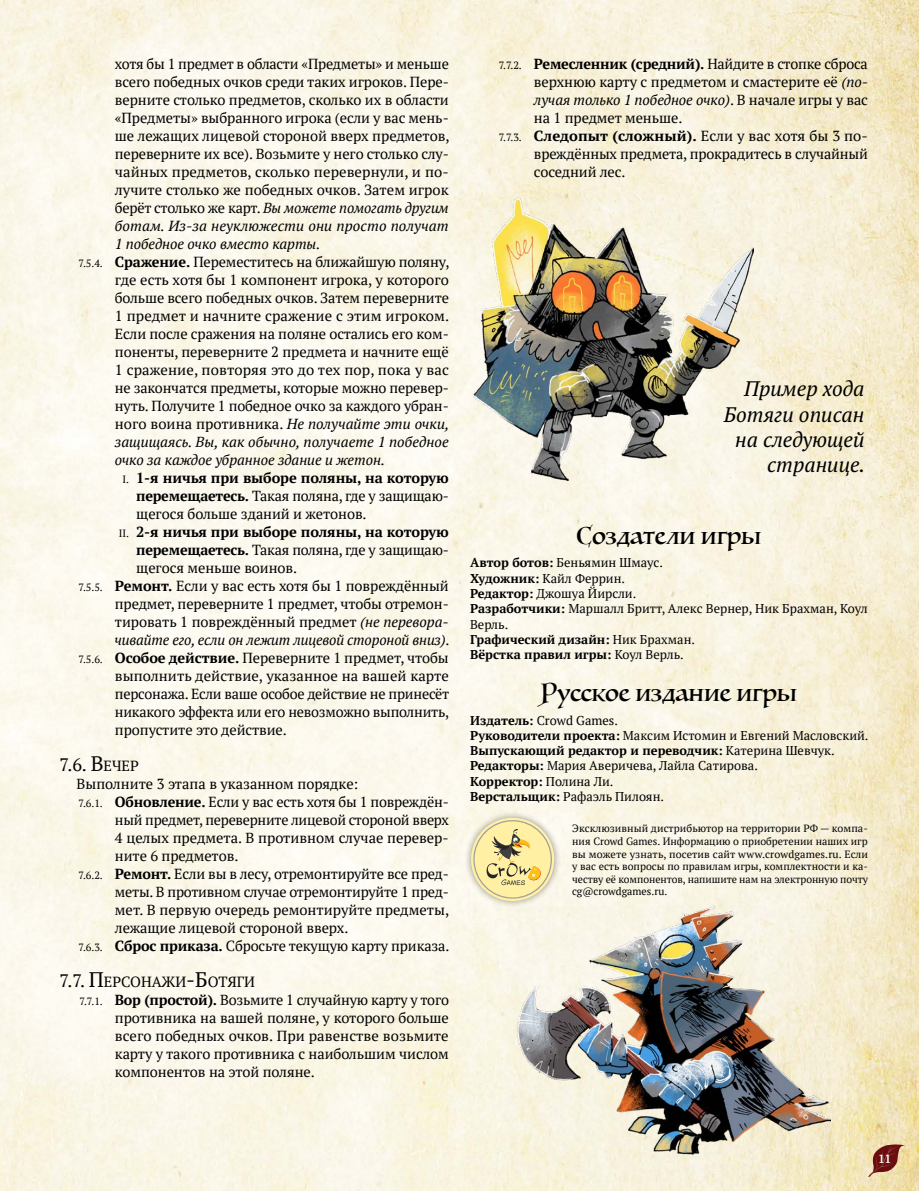
<style>
.page{position:relative;width:919px;height:1191px;background:#fff}
.page>*{position:absolute;margin:0;border:0;box-sizing:border-box;transform-origin:0 0}
.t1{font:24px "Luminari";color:#000}
.t2{font:italic 21px/25.2px "PT Serif Pro";color:#000;text-align:right}
.t3{font:18px "PT Serif";color:#000}
.t4{font:16.5px "Baskerville Ten Pro";color:#fff}
.t5{font:14.7px "PT Serif";color:#000}
.t6{font:14.55px/18px "PT Serif";letter-spacing:-.005em;color:#000;text-align:justify}
.t7{font:italic 14.55px "PT Serif";letter-spacing:-.005em;color:#000}
.t8{font:700 14.55px "PT Serif";letter-spacing:-.005em;color:#000}
.t9{font:12.75px/15.3px "PT Serif";color:#000}
.t10{font:10.5px/12.6px "PT Serif";letter-spacing:-.005em;color:#000;text-align:justify}
.s1{font-style:normal}
.s2{font-size:10.5px}
.s3{font-weight:700}
.s4{font-style:italic}
.s5{font-weight:400;font-size:10.5px}
.s6{font-size:21px}
.s7{font-size:14.7px}
.s8{font-size:18px}
.s9{font-weight:400}
</style>
<div class="page">
<img style="left:0;top:0;width:918px;height:1191px">
<svg style="left:867px;top:1144px;width:38px;height:33px"></svg>
<img style="left:473px;top:193px;width:280px;height:288px">
<div style="left:464px;top:810px;width:97px;height:98px;background:#000;opacity:.5"></div>
<svg style="left:471px;top:817px;width:83px;height:84px;background:#e7daa3"></svg>
<img style="left:508px;top:906px;width:322px;height:275px">
<p class="t6" style="left:115px;top:55px;width:335px">хотя бы 1 предмет в области «Предметы» и меньше</p>
<p class="t6" style="left:115px;top:73px;width:335px">всего победных очков среди таких игроков. Пере-</p>
<p class="t6" style="left:115px;top:91px;width:335px">верните столько предметов, сколько их в области</p>
<p class="t6" style="left:115px;top:109px;width:335px">«Предметы» выбранного игрока (если у вас мень-</p>
<p class="t6" style="left:115px;top:127px;width:336px">ше лежащих лицевой стороной вверх предметов,</p>
<p class="t6" style="left:115px;top:145px;width:335px">переверните их все). Возьмите у него столько слу-</p>
<p class="t6" style="left:115px;top:163px;width:335px">чайных предметов, сколько перевернули, и по-</p>
<p class="t6" style="left:115px;top:181px;width:335px">лучите столько же победных очков. Затем игрок</p>
<p class="t7" style="left:115px;top:199px;width:335px"><span class="s1">берёт столько же карт.</span> Вы можете помогать другим</p>
<p class="t7" style="left:115px;top:217px;width:335px">ботам. Из-за неуклюжести они просто получат</p>
<p class="t7" style="left:115px;top:235px;width:207px">1 победное очко вместо карты.</p>
<p class="t6" style="left:79px;top:253px;width:372px"><span class="s2">7.5.4.</span> <span class="s3">Сражение.</span> Переместитесь на ближайшую поляну,</p>
<p class="t6" style="left:115px;top:271px;width:335px">где есть хотя бы 1 компонент игрока, у которого</p>
<p class="t6" style="left:115px;top:289px;width:335px">больше всего победных очков. Затем переверните</p>
<p class="t6" style="left:115px;top:307px;width:336px">1 предмет и начните сражение с этим игроком.</p>
<p class="t6" style="left:115px;top:325px;width:335px">Если после сражения на поляне остались его ком-</p>
<p class="t6" style="left:115px;top:343px;width:335px">поненты, переверните 2 предмета и начните ещё</p>
<p class="t6" style="left:115px;top:361px;width:335px">1 сражение, повторяя это до тех пор, пока у вас</p>
<p class="t6" style="left:115px;top:379px;width:335px">не закончатся предметы, которые можно перевер-</p>
<p class="t6" style="left:115px;top:397px;width:335px">нуть. Получите 1 победное очко за каждого убран-</p>
<p class="t6" style="left:115px;top:415px;width:336px">ного воина противника. <span class="s4">Не получайте эти очки,</span></p>
<p class="t7" style="left:115px;top:433px;width:335px">защищаясь. Вы, как обычно, получаете 1 победное</p>
<p class="t7" style="left:115px;top:451px;width:271px">очко за каждое убранное здание и жетон.</p>
<p class="t8" style="left:122px;top:468px;width:328px"><span class="s5">I.</span> 1‑я ничья при выборе поляны, на которую</p>
<p class="t6" style="left:136px;top:487px;width:314px"><span class="s3">перемещаетесь.</span> Такая поляна, где у защищаю-</p>
<p class="t6" style="left:136px;top:505px;width:232px">щегося больше зданий и жетонов.</p>
<p class="t8" style="left:119px;top:522px;width:331px"><span class="s5">II.</span> 2‑я ничья при выборе поляны, на которую</p>
<p class="t6" style="left:136px;top:541px;width:314px"><span class="s3">перемещаетесь.</span> Такая поляна, где у защищаю-</p>
<p class="t6" style="left:136px;top:559px;width:163px">щегося меньше воинов.</p>
<p class="t6" style="left:79px;top:577px;width:371px"><span class="s2">7.5.5.</span> <span class="s3">Ремонт.</span> Если у вас есть хотя бы 1 повреждённый</p>
<p class="t6" style="left:115px;top:595px;width:335px">предмет, переверните 1 предмет, чтобы отремон-</p>
<p class="t6" style="left:115px;top:613px;width:335px">тировать 1 повреждённый предмет <span class="s4">(не перевора-</span></p>
<p class="t7" style="left:115px;top:631px;width:336px">чивайте его, если он лежит лицевой стороной вниз)<span class="s1">.</span></p>
<p class="t6" style="left:79px;top:649px;width:371px"><span class="s2">7.5.6.</span> <span class="s3">Особое действие.</span> Переверните 1 предмет, чтобы</p>
<p class="t6" style="left:115px;top:667px;width:335px">выполнить действие, указанное на вашей карте</p>
<p class="t6" style="left:115px;top:685px;width:336px">персонажа. Если ваше особое действие не принесёт</p>
<p class="t6" style="left:115px;top:703px;width:336px">никакого эффекта или его невозможно выполнить,</p>
<p class="t6" style="left:115px;top:721px;width:173px">пропустите это действие.</p>
<p class="t3" style="left:60px;top:753px;width:80px">7.6. <span class="s6">В</span><span class="s7">ечер</span></p>
<p class="t6" style="left:77px;top:775px;width:283px">Выполните 3 этапа в указанном порядке:</p>
<p class="t6" style="left:79px;top:793px;width:372px"><span class="s2">7.6.1.</span> <span class="s3">Обновление.</span> Если у вас есть хотя бы 1 повреждён-</p>
<p class="t6" style="left:115px;top:811px;width:335px">ный предмет, переверните лицевой стороной вверх</p>
<p class="t6" style="left:115px;top:829px;width:335px">4 целых предмета. В противном случае перевер-</p>
<p class="t6" style="left:115px;top:847px;width:125px">ните 6 предметов.</p>
<p class="t6" style="left:79px;top:865px;width:372px"><span class="s2">7.6.2.</span> <span class="s3">Ремонт.</span> Если вы в лесу, отремонтируйте все пред-</p>
<p class="t6" style="left:115px;top:883px;width:335px">меты. В противном случае отремонтируйте 1 пред-</p>
<p class="t6" style="left:115px;top:901px;width:336px">мет. В первую очередь ремонтируйте предметы,</p>
<p class="t6" style="left:115px;top:919px;width:235px">лежащие лицевой стороной вверх.</p>
<p class="t6" style="left:79px;top:937px;width:372px"><span class="s2">7.6.3.</span> <span class="s3">Сброс приказа.</span> Сбросьте текущую карту приказа.</p>
<p class="t5" style="left:60px;top:972px;width:197px"><span class="s8">7.7.</span> <span class="s6">П</span>ерсонажи<span class="s6">--Б</span> отяги</p>
<p class="t6" style="left:115px;top:991px;width:335px;text-indent:-35px"><span class="s2">7.7.1.</span> <span class="s3">Вор (простой).</span> Возьмите 1 случайную карту у того противника на вашей поляне, у которого больше всего победных очков. При равенстве возьмите карту у такого противника с наибольшим числом компонентов на этой поляне.</p>
<p class="t8" style="left:498px;top:54px;width:370px"><span class="s5">7.7.2.</span> Ремесленник (средний). <span class="s9">Найдите в стопке сброса</span></p>
<p class="t6" style="left:534px;top:73px;width:335px">верхнюю карту с предметом и смастерите её <span class="s4">(по-</span></p>
<p class="t7" style="left:534px;top:91px;width:335px">лучая только 1 победное очко)<span class="s1">. В начале игры у вас</span></p>
<p class="t6" style="left:534px;top:109px;width:150px">на 1 предмет меньше.</p>
<p class="t8" style="left:498px;top:126px;width:371px"><span class="s5">7.7.3.</span> Следопыт (сложный). <span class="s9">Если у вас хотя бы 3 по-</span></p>
<p class="t6" style="left:534px;top:145px;width:335px">вреждённых предмета, прокрадитесь в случайный</p>
<p class="t6" style="left:534px;top:163px;width:93px">соседний лес.</p>
<h2 class="t2" style="left:723px;top:376px;width:143px">Пример хода<br>Ботяги описан на следующей странице.</h2>
<h1 class="t1" style="left:576px;top:515px;width:186px">Создатели игры</h1>
<p class="t9" style="left:470px;top:555px;width:399px"><span class="s3">Автор ботов:</span> Беньямин Шмаус.<br><span class="s3">Художник:</span> Кайл Феррин.<br><span class="s3">Редактор:</span> Джошуа Йирсли.<br><span class="s3">Разработчики:</span> Маршалл Бритт, Алекс Вернер, Ник Брахман, Коул<br>Верль.<br><span class="s3">Графический дизайн:</span> Ник Брахман.<br><span class="s3">Вёрстка правил игры:</span> Коул Верль.</p>
<h1 class="t1" style="left:541px;top:672px;width:257px">Русское издание игры</h1>
<p class="t9" style="left:470px;top:712px;width:400px"><span class="s3">Издатель:</span> Crowd Games.<br><span class="s3">Руководители проекта:</span> Максим Истомин и Евгений Масловский.<br><span class="s3">Выпускающий редактор и переводчик:</span> Катерина Шевчук.<br><span class="s3">Редакторы:</span> Мария Аверичева, Лайла Сатирова.<br><span class="s3">Корректор:</span> Полина Ли.<br><span class="s3">Верстальщик:</span> Рафаэль Пилоян.</p>
<p class="t10" style="left:572px;top:822px;width:297px">Эксклюзивный дистрибьютор на территории РФ — компа&shy;ния Crowd Games. Информацию о приобретении наших игр вы можете узнать, посетив сайт www.crowdgames.ru. Если у вас есть вопросы по правилам игры, комплектности и ка&shy;честву её компонентов, напишите нам на электронную почту cg@crowdgames.ru.</p>
<p class="t4" style="left:878px;top:1147px;width:14px">11</p>
</div>
